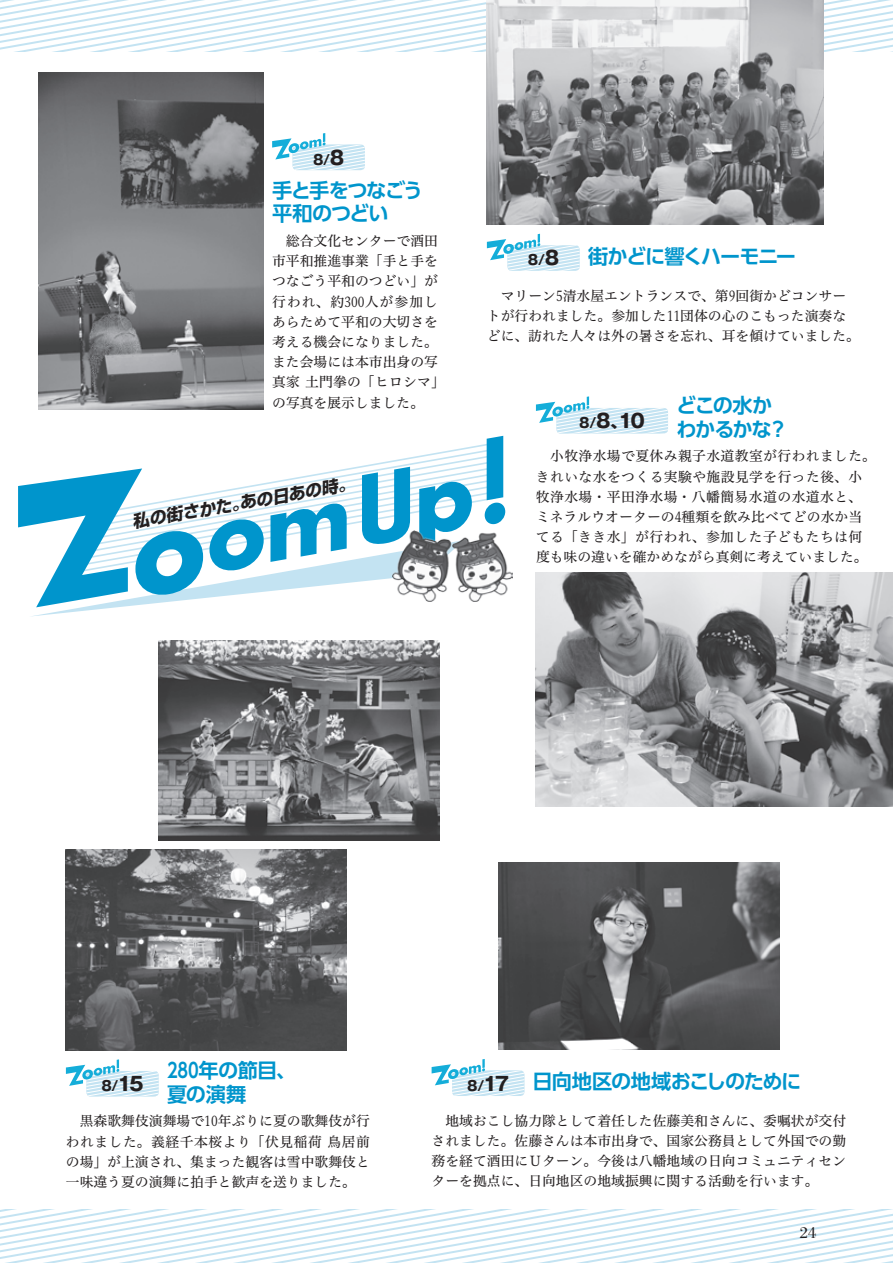
<style>
.page{position:relative;width:893px;height:1263px;background:#fff}
.page>*{position:absolute;margin:0;border:0;box-sizing:border-box;transform-origin:0 0}
.t1{font:700 20.25px/23.4px "UD Shin Go Pro De";letter-spacing:-.055em;color:#0095cc}
.t2{font:700 20.25px "UD Shin Go Pro De";letter-spacing:-.075em;color:#0095cc}
.t3{font:700 20.25px "UD Shin Go Pro De";letter-spacing:-.02em;color:#0095cc;scale:.8 1}
.t4{font:700 19.2px "Gothic MB101";color:#231f20}
.t5{font:italic 700 16.8px "Shin Go";color:#231f20}
.t6{font:16.5px "Bodoni";color:#231f20}
.t7{font:13.8px/20.2px "Hiragino UD Serif Std N W4";color:#231f20;text-align:justify}
.t8{font:13.8px/20.2px "Hiragino UD Serif Std N W4";letter-spacing:.03em;color:#231f20}
.t9{font:700 13.8px "Gothic MB101";color:#231f20}
.s1{font-size:19.2px}
</style>
<div class="page">
<svg style="left:0;top:1210px;width:893px;height:53px"></svg>
<svg style="left:0;top:0;width:893px;height:51px"></svg>
<svg style="left:18px;top:436px;width:487px;height:181px"></svg>
<img style="left:393px;top:531px;width:119px;height:70px">
<svg style="left:536px;top:396px;width:132px;height:37px"></svg>
<img style="left:158px;top:640px;width:281px;height:201px">
<img style="left:66px;top:850px;width:281px;height:200px">
<img style="left:499px;top:862px;width:280px;height:188px">
<img style="left:38px;top:72px;width:226px;height:337px">
<img style="left:487px;top:0;width:337px;height:225px">
<img style="left:536px;top:573px;width:357px;height:233px">
<svg style="left:66px;top:1059px;width:93px;height:37px"></svg>
<svg style="left:487px;top:234px;width:93px;height:37px"></svg>
<svg style="left:432px;top:1059px;width:92px;height:37px"></svg>
<svg style="left:272px;top:133px;width:93px;height:37px"></svg>
<p class="t9" style="left:313px;top:150px;width:33px">8/<span class="s1">8</span></p>
<h1 class="t1" style="left:272px;top:178px;width:153px">手と手をつなごう平和のつどい</h1>
<p class="t7" style="left:272px;top:230px;width:174px;text-align:left;text-indent:14px">総合文化センターで酒田市平和推進事業「手と手をつなごう平和のつどい」が行われ、約300人が参加しあらためて平和の大切さを考える機会になりました。また会場には本市出身の写真家土門拳の「ヒロシマ「の写真を展示しました。</p>
<p class="t5" style="left:237px;top:492px;width:118px;rotate:-10deg">あの日あの時。</p>
<p class="t5" style="left:130px;top:511px;width:118px;rotate:-10deg">私の街さかた。</p>
<h1 class="t2" style="left:588px;top:240px;width:210px">街かどに響くハーモニー</h1>
<p class="t9" style="left:528px;top:250px;width:33px">8/<span class="s1">8</span></p>
<p class="t7" style="left:487px;top:285px;width:375px;text-align:left;text-indent:14px">マリーン5清水屋エントランスで、第9回街かどコンサートが行われました。参加した11団体の心のこもった演奏などに、訪れた人々は外の暑さを忘れ、耳を傾けていました。</p>
<p class="t9" style="left:579px;top:413px;width:33px">8/<span class="s1">8</span></p>
<h2 class="t4" style="left:618px;top:407px;width:28px">10</h2>
<h2 class="t4" style="left:610px;top:407px;width:21px">、</h2>
<h1 class="t1" style="left:768px;top:393px;width:22px;text-indent:-92px">どこの水か?</h1>
<h1 class="t1" style="left:676px;top:417px;width:97px">わかるかな</h1>
<p class="t8" style="left:536px;top:445px;width:342px;text-indent:14px">小牧浄水場で夏休み親子水道教室が行われました。きれいな水をつくる実験や施設見学を行った後、小牧浄水場・平田浄水場・八幡簡易水道の水道水と、ミネラルウオーターの4種類を飲み比べてどの水か当てる「きき水」が行われ、参加した子どもたちは何度も味の違いを確かめながら真剣に考えていました。</p>
<h1 class="t3" style="left:167px;top:1054px;width:163px">280年の節目、</h1>
<p class="t9" style="left:101px;top:1076px;width:44px">8/<span class="s1">15</span></p>
<h1 class="t1" style="left:167px;top:1082px;width:81px">夏の演舞</h1>
<p class="t7" style="left:66px;top:1110px;width:306px;text-indent:14px">黒森歌舞伎演舞場で10年ぶりに夏の歌舞伎が行われました。義経千本桜より「伏見稲荷鳥居前の場」が上演され、集まった観客は雪中歌舞伎と一味違う夏の演舞に拍手と歓声を送りました。</p>
<h1 class="t1" style="left:533px;top:1069px;width:270px">日向地区の地域おこしのために</h1>
<p class="t9" style="left:467px;top:1075px;width:44px">8/<span class="s1">17</span></p>
<p class="t7" style="left:432px;top:1110px;width:416px;text-indent:14px">地域おこし協力隊として着任した佐藤美和さんに、委嘱状が交付されました。佐藤さんは本市出身で、国家公務員として外国での勤務を経て酒田にＵターン。今後は八幡地域の日向コミュニティセンターを拠点に、日向地区の地域振興に関する活動を行います。</p>
<p class="t6" style="left:800px;top:1224px;width:18px">24</p>
</div>
